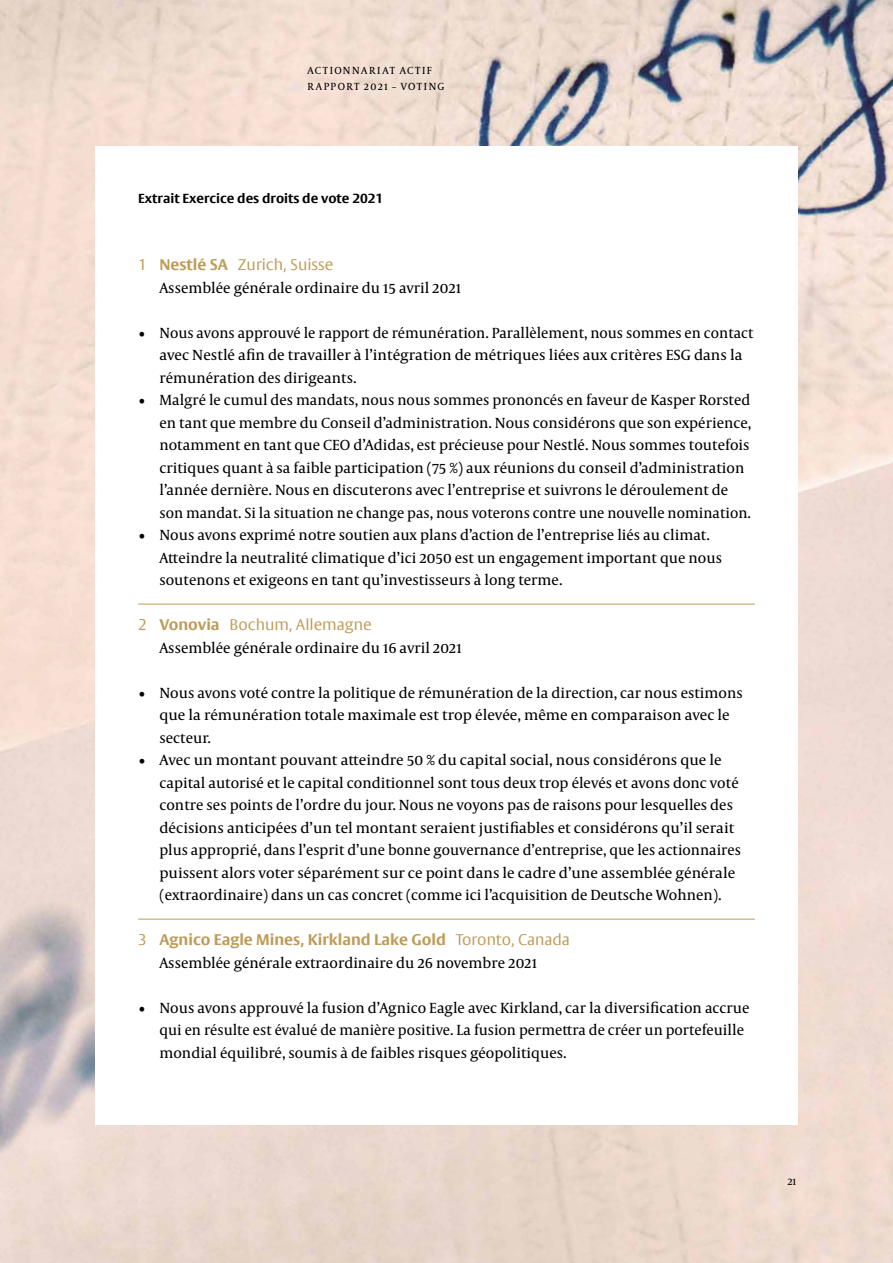
<style>
.page{position:relative;width:893px;height:1263px;background:#fff}
.page>*{position:absolute;margin:0;border:0;box-sizing:border-box;transform-origin:0 0}
.t1{font:15px/22.5px "Capitolium News 2";color:#000}
.t2{font:700 15px "Big Vesta Pro";color:#be9b57}
.t3{font:300 15px "Big Vesta Pro";color:#be9b57}
.t4{font:700 12.75px "Big Vesta Pro";color:#000}
.t5{font:10.5px/15.9px "Capitolium News 2";letter-spacing:.14em;color:#000}
.s1{font-weight:700}
.s2{font-weight:300}
</style>
<div class="page">
<img style="left:0;top:0;width:893px;height:1263px">
<div style="left:95px;top:147px;width:702px;height:978px;background:#fff"></div>
<hr style="left:138px;top:604px;width:617px;height:1px;background:#be9b57">
<hr style="left:138px;top:919px;width:617px;height:1px;background:#be9b57">
<p class="t5" style="left:307px;top:62px;width:139px">ACTIONNARIAT ACTIF<br>RAPPORT 2021 – VOTING</p>
<p class="t4" style="left:138px;top:190px;width:247px">Extrait Exercice des droits de vote 2021</p>
<p class="t3" style="left:138px;top:255px;width:197px">1 <span class="s1">Nestlé SA</span> Zurich, Suisse</p>
<p class="t1" style="left:159px;top:276px;width:303px">Assemblée générale ordinaire du 15 avril 2021</p>
<p class="t1" style="left:159px;top:321px;width:595px;text-indent:-21px">• Nous avons approuvé le rapport de rémunération. Parallèlement, nous sommes en contact avec Nestlé afin de travailler à l’intégration de métriques liées aux critères ESG dans la rémunération des dirigeants.</p>
<p class="t1" style="left:159px;top:388px;width:593px;text-indent:-21px">• Malgré le cumul des mandats, nous nous sommes prononcés en faveur de Kasper Rorsted en tant que membre du Conseil d’administration. Nous considérons que son expérience, notamment en tant que CEO d’Adidas, est précieuse pour Nestlé. Nous sommes toutefois critiques quant à sa faible participation (75 %) aux réunions du conseil d’administration l’année dernière. Nous en discuterons avec l’entreprise et suivrons le déroulement de son mandat. Si la situation ne change pas, nous voterons contre une nouvelle nomination.</p>
<p class="t1" style="left:159px;top:523px;width:564px;text-indent:-21px">• Nous avons exprimé notre soutien aux plans d’action de l’entreprise liés au climat.<br>Atteindre la neutralité climatique d’ici 2050 est un engagement important que nous soutenons et exigeons en tant qu’investisseurs à long terme.</p>
<p class="t3" style="left:138px;top:615px;width:235px">2 <span class="s1">Vonovia</span> Bochum, Allemagne</p>
<p class="t1" style="left:159px;top:636px;width:304px">Assemblée générale ordinaire du 16 avril 2021</p>
<p class="t1" style="left:159px;top:681px;width:585px;text-indent:-21px">• Nous avons voté contre la politique de rémunération de la direction, car nous estimons que la rémunération totale maximale est trop élevée, même en comparaison avec le secteur.</p>
<p class="t1" style="left:159px;top:748px;width:583px;text-indent:-21px">• Avec un montant pouvant atteindre 50 % du capital social, nous considérons que le capital autorisé et le capital conditionnel sont tous deux trop élevés et avons donc voté contre ses points de l’ordre du jour. Nous ne voyons pas de raisons pour lesquelles des décisions anticipées d’un tel montant seraient justifiables et considérons qu’il serait plus approprié, dans l’esprit d’une bonne gouvernance d’entreprise, que les actionnaires puissent alors voter séparément sur ce point dans le cadre d’une assemblée générale (extraordinaire) dans un cas concret (comme ici l’acquisition de Deutsche Wohnen).</p>
<p class="t2" style="left:138px;top:930px;width:433px"><span class="s2">3</span> Agnico Eagle Mines, Kirkland Lake Gold <span class="s2">Toronto, Canada</span></p>
<p class="t1" style="left:159px;top:951px;width:379px">Assemblée générale extraordinaire du 26 novembre 2021</p>
<p class="t1" style="left:159px;top:996px;width:592px;text-indent:-21px">• Nous avons approuvé la fusion d’Agnico Eagle avec Kirkland, car la diversification accrue qui en résulte est évalué de manière positive. La fusion permettra de créer un portefeuille mondial équilibré, soumis à de faibles risques géopolitiques.</p>
<p class="t5" style="left:787px;top:1173px;width:10px">21</p>
</div>
